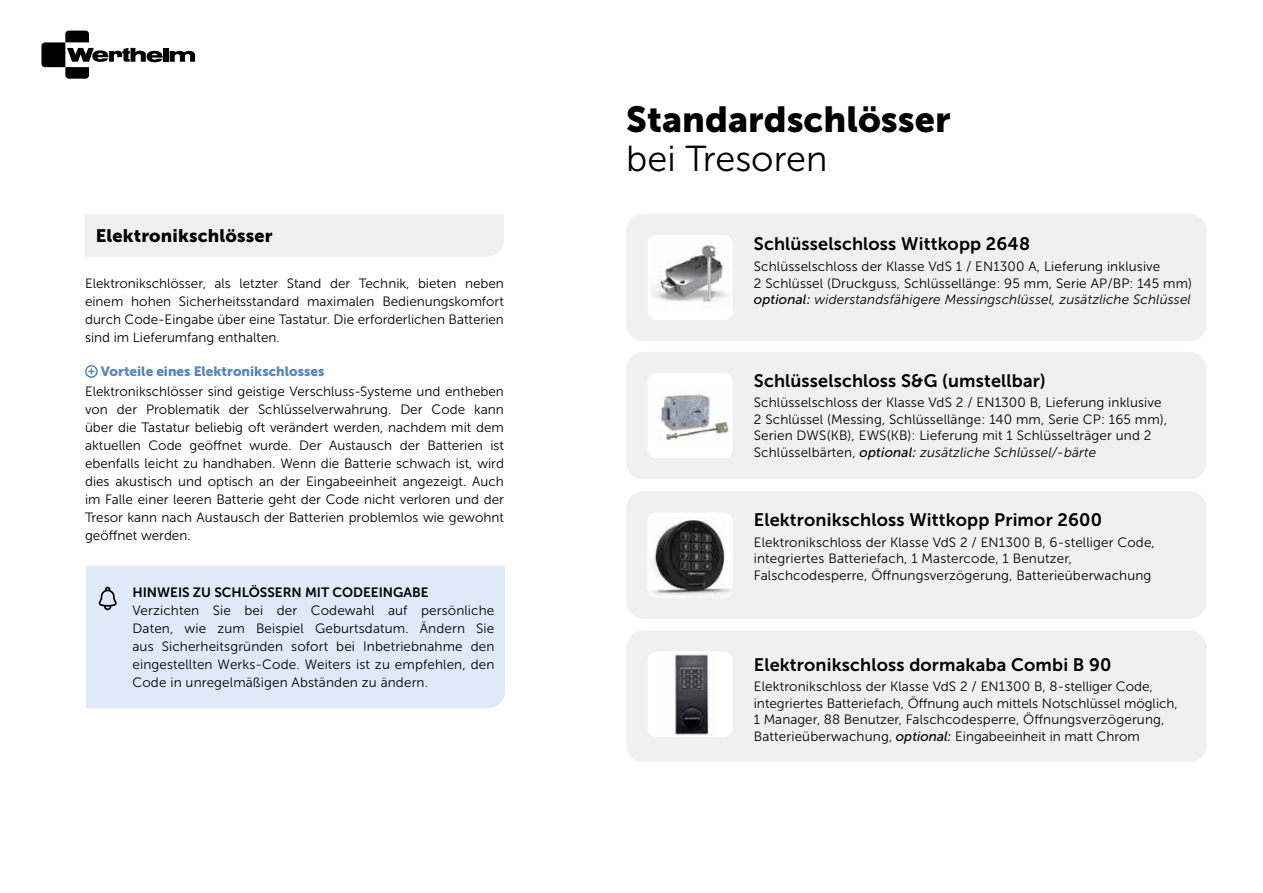
<style>
.page{position:relative;width:1263px;height:893px;background:#fff}
.page>*{position:absolute;margin:0;border:0;box-sizing:border-box;transform-origin:0 0}
.t1{font:36px "Museo Sans 900";color:#000}
.t2{font:36px "Museo Sans 300";color:#000}
.t3{font:18px "Museo Sans 700";letter-spacing:.01em;color:#000}
.t4{font:18px "Museo Sans 900";letter-spacing:.01em;color:#000}
.t5{font:13.5px/18px "Museo Sans 300";letter-spacing:.01em;color:#000}
.t6{font:13.5px "Museo Sans 700";color:#000}
.t7{font:13.5px "Museo Sans 900";color:#5787b6}
.s1{font-family:"Museo Sans 500";font-style:italic}
.s2{font-style:italic}
</style>
<div class="page">
<div style="left:85px;top:214px;width:419px;height:43px;background:#f0f0f0"></div>
<div style="left:85px;top:365px;width:13px;height:13px;border:2px solid #5787b6;border-radius:50%"></div>
<svg style="left:89px;top:369px;width:5px;height:5px"></svg>
<div style="left:626px;top:214px;width:580px;height:127px;background:#f0f0f0;border-radius:17px"></div>
<div style="left:647px;top:235px;width:86px;height:85px;background:#fff;border-radius:9px"></div>
<img style="left:653px;top:241px;width:76px;height:61px">
<div style="left:626px;top:352px;width:580px;height:127px;background:#f0f0f0;border-radius:17px"></div>
<div style="left:647px;top:373px;width:86px;height:85px;background:#fff;border-radius:9px"></div>
<img style="left:660px;top:394px;width:69px;height:46px">
<div style="left:626px;top:491px;width:580px;height:128px;background:#f0f0f0;border-radius:17px"></div>
<div style="left:647px;top:512px;width:86px;height:85px;background:#fff;border-radius:9px"></div>
<img style="left:647px;top:518px;width:86px;height:79px">
<div style="left:86px;top:566px;width:419px;height:142px;background:#dfeaf8"></div>
<svg style="left:99px;top:587px;width:18px;height:23px"></svg>
<div style="left:626px;top:630px;width:580px;height:132px;background:#f0f0f0;border-radius:17px"></div>
<div style="left:647px;top:652px;width:86px;height:85px;background:#fff;border-radius:9px"></div>
<img style="left:674px;top:652px;width:35px;height:84px">
<svg style="left:41px;top:31px;width:154px;height:48px"></svg>
<h2 class="t4" style="left:96px;top:226px;width:178px">Elektronikschlösser</h2>
<p class="t5" style="left:85px;top:274px;width:420px;text-align:justify">Elektronikschlösser, als letzter Stand der Technik, bieten neben einem hohen Sicherheitsstandard maximalen Bedienungskomfort durch Code-Eingabe über eine Tastatur. Die erforderlichen Batterien sind im Lieferumfang enthalten.</p>
<p class="t7" style="left:101px;top:364px;width:225px">Vorteile eines Elektronikschlosses</p>
<p class="t5" style="left:85px;top:382px;width:420px;text-align:justify">Elektronikschlösser sind geistige Verschluss-Systeme und entheben von der Problematik der Schlüsselverwahrung. Der Code kann über die Tastatur beliebig oft verändert werden, nachdem mit dem aktuellen Code geöffnet wurde. Der Austausch der Batterien ist ebenfalls leicht zu handhaben. Wenn die Batterie schwach ist, wird dies akustisch und optisch an der Eingabeeinheit angezeigt. Auch im Falle einer leeren Batterie geht der Code nicht verloren und der Tresor kann nach Austausch der Batterien problemlos wie gewohnt geöffnet werden.</p>
<p class="t6" style="left:132px;top:585px;width:297px">HINWEIS ZU SCHLÖSSERN MIT CODEEINGABE</p>
<p class="t5" style="left:132px;top:601px;width:363px;text-align:justify">Verzichten Sie bei der Codewahl auf persönliche Daten, wie zum Beispiel Geburtsdatum. Ändern Sie aus Sicherheitsgründen sofort bei Inbetriebnahme den eingestellten Werks-Code. Weiters ist zu empfehlen, den Code in unregelmäßigen Abständen zu ändern.</p>
<h1 class="t1" style="left:626px;top:99px;width:326px">Standardschlösser</h1>
<h1 class="t2" style="left:626px;top:139px;width:203px">bei Tresoren</h1>
<h2 class="t3" style="left:754px;top:233px;width:278px">Schlüsselschloss Wittkopp 2648</h2>
<p class="t5" style="left:754px;top:259px;width:440px;line-height:16.5px">Schlüsselschloss der Klasse VdS 1 / EN1300 A, Lieferung inklusive<br>2 Schlüssel (Druckguss, Schlüssellänge: 95 mm, Serie AP/BP: 145 mm) <span class="s1">optional:</span> <span class="s2">widerstandsfähigere Messingschlüssel, zusätzliche Schlüssel</span></p>
<h2 class="t3" style="left:754px;top:370px;width:293px">Schlüsselschloss S&amp;G (umstellbar)</h2>
<p class="t5" style="left:754px;top:395px;width:415px;line-height:16.5px">Schlüsselschloss der Klasse VdS 2 / EN1300 B, Lieferung inklusive 2 Schlüssel (Messing, Schlüssellänge: 140 mm, Serie CP: 165 mm), Serien DWS(KB), EWS(KB): Lieferung mit 1 Schlüsselträger und 2<br>Schlüsselbärten, <span class="s1">optional:</span> <span class="s2">zusätzliche Schlüssel/-bärte</span></p>
<h2 class="t3" style="left:754px;top:510px;width:350px">Elektronikschloss Wittkopp Primor 2600</h2>
<p class="t5" style="left:754px;top:534px;width:403px;line-height:16.5px">Elektronikschloss der Klasse VdS 2 / EN1300 B, 6-stelliger Code, integriertes Batteriefach, 1 Mastercode, 1 Benutzer,<br>Falschcodesperre, Öffnungsverzögerung, Batterieüberwachung</p>
<h2 class="t3" style="left:754px;top:654px;width:359px">Elektronikschloss dormakaba Combi B 90</h2>
<p class="t5" style="left:754px;top:678px;width:425px;line-height:16.5px">Elektronikschloss der Klasse VdS 2 / EN1300 B, 8-stelliger Code, integriertes Batteriefach, Öffnung auch mittels Notschlüssel möglich, 1 Manager, 88 Benutzer, Falschcodesperre, Öffnungsverzögerung, Batterieüberwachung, <span class="s1">optional:</span> Eingabeeinheit in matt Chrom</p>
</div>
